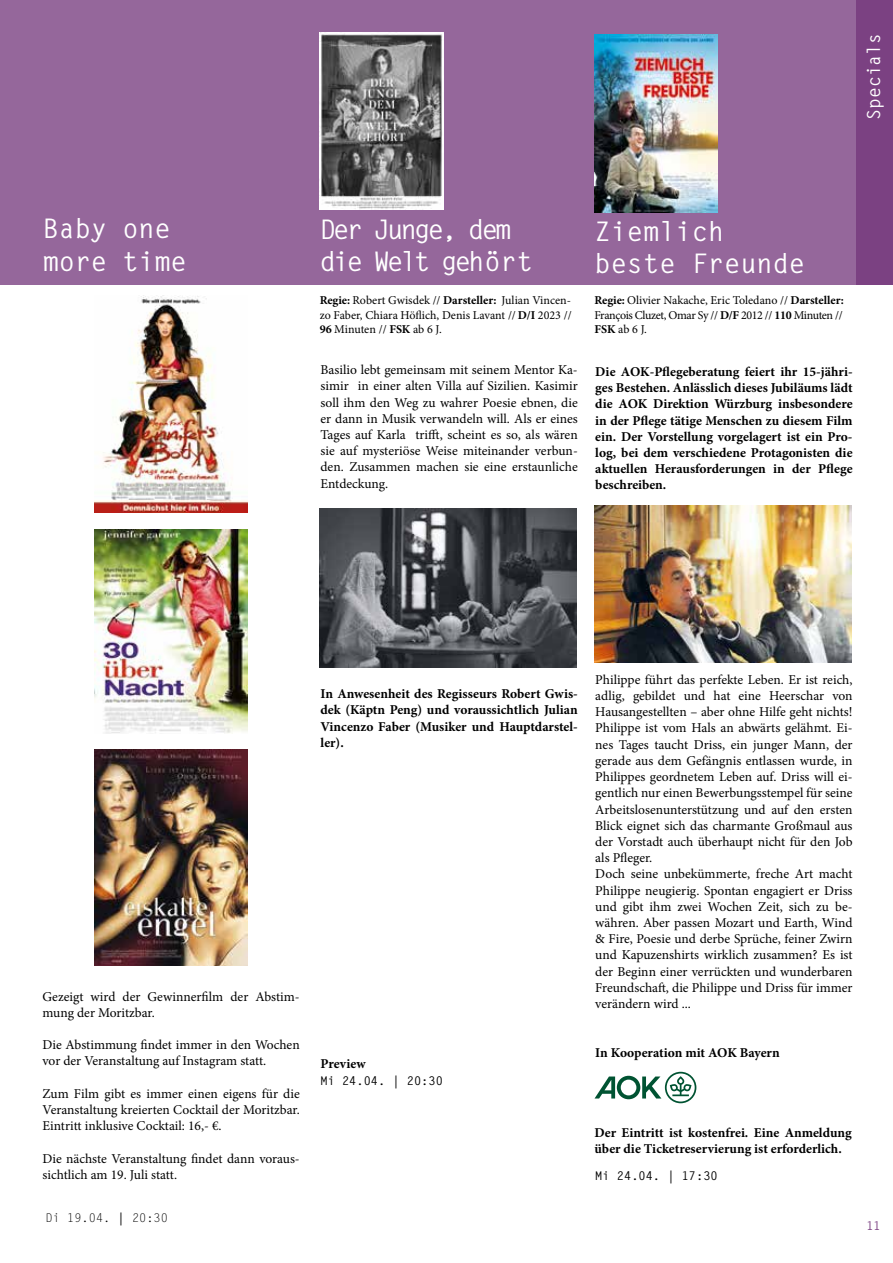
<style>
.page{position:relative;width:893px;height:1263px;background:#fff}
.page>*{position:absolute;margin:0;border:0;box-sizing:border-box;transform-origin:0 0}
.t1{font:700 27px/32.4px "Letter Gothic Std";letter-spacing:-.01em;color:#fff}
.t2{font:700 27px/32.4px "Letter Gothic Std";letter-spacing:-.1em;color:#fff}
.t3{font:700 18px "Letter Gothic Std";color:#fff}
.t4{font:13.5px/16.2px "Minion Pro";color:#000}
.t5{font:700 13.5px/16.2px "Minion Pro";color:#000;text-align:justify}
.t6{font:12px/14.4px "Minion Pro";letter-spacing:-.01em;color:#000;text-align:justify}
.t7{font:700 12px "Letter Gothic Std";color:#000}
.t8{font:12px "Letter Gothic Std";color:#000}
.t9{font:700 12px "Letter Gothic Std";color:#7b4182}
.s1{font-weight:700}
</style>
<div class="page">
<div style="left:0;top:0;width:857px;height:285px;background:#95679b"></div>
<div style="left:856px;top:0;width:37px;height:285px;background:#7b4182"></div>
<img style="left:320px;top:32px;width:123px;height:178px">
<img style="left:320px;top:508px;width:257px;height:160px">
<img style="left:594px;top:34px;width:124px;height:178px">
<img style="left:594px;top:506px;width:258px;height:157px">
<svg style="left:594px;top:1072px;width:102px;height:31px"></svg>
<img style="left:95px;top:296px;width:153px;height:216px">
<img style="left:95px;top:530px;width:153px;height:204px">
<img style="left:95px;top:749px;width:153px;height:217px">
<h1 class="t1" style="left:43px;top:213px;width:145px">Baby one more time</h1>
<h2 class="t3" style="left:863px;top:119px;width:88px;rotate:-90deg">Specials</h2>
<h1 class="t2" style="left:320px;top:213px;width:215px">Der Junge, dem die Welt gehört</h1>
<p class="t6" style="left:320px;top:293px;width:253px"><span class="s1">Regie:</span> Robert Gwisdek // <span class="s1">Darsteller:</span> Julian Vincen&shy;zo Faber, Chiara Höflich, Denis Lavant // <span class="s1">D/I</span> 2023 // <span class="s1">96</span> Minuten // <span class="s1">FSK</span> ab 6 J.</p>
<p class="t4" style="left:320px;top:362px;width:259px;text-align:justify">Basilio lebt gemeinsam mit seinem Mentor Ka&shy;simir in einer alten Villa auf Sizilien. Kasimir soll ihm den Weg zu wahrer Poesie ebnen, die er dann in Musik verwandeln will. Als er eines Tages auf Karla trifft, scheint es so, als wären sie auf mysteriöse Weise miteinander verbun&shy;den. Zusammen machen sie eine erstaunliche Entdeckung.</p>
<h1 class="t1" style="left:594px;top:215px;width:212px">Ziemlich beste Freunde</h1>
<p class="t6" style="left:594px;top:293px;width:251px"><span class="s1">Regie:</span> Olivier Nakache, Eric Toledano // <span class="s1">Darsteller:<br></span>François Cluzet, Omar Sy // <span class="s1">D/F</span> 2012 // <span class="s1">110</span> Minuten // <span class="s1">FSK</span> ab 6 J.</p>
<p class="t5" style="left:595px;top:363px;width:259px">Die AOK-Pflegeberatung feiert ihr 15-jähri&shy;ges Bestehen. Anlässlich dieses Jubiläums lädt die AOK Direktion Würzburg insbesondere in der Pflege tätige Menschen zu diesem Film ein. Der Vorstellung vorgelagert ist ein Pro&shy;log, bei dem verschiedene Protagonisten die aktuellen Herausforderungen in der Pflege beschreiben.</p>
<p class="t4" style="left:43px;top:988px;width:259px">Gezeigt wird der Gewinnerfilm der Abstim&shy;mung der Moritzbar.</p>
<p class="t4" style="left:43px;top:1037px;width:259px">Die Abstimmung findet immer in den Wochen vor der Veranstaltung auf Instagram statt.</p>
<p class="t4" style="left:43px;top:1085px;width:259px;text-align:justify">Zum Film gibt es immer einen eigens für die Veranstaltung kreierten Cocktail der Moritzbar.<br>Eintritt inklusive Cocktail: 16,- €.</p>
<p class="t4" style="left:43px;top:1150px;width:259px">Die nächste Veranstaltung findet dann voraus&shy;sichtlich am 19. Juli statt.</p>
<p class="t8" style="left:46px;top:1211px;width:124px">Di 19.04. │ 20:30</p>
<p class="t5" style="left:320px;top:686px;width:259px">In Anwesenheit des Regisseurs Robert Gwis&shy;dek (Käptn Peng) und voraussichtlich Julian Vincenzo Faber (Musiker und Hauptdarstel&shy;ler).</p>
<p class="t5" style="left:320px;top:1055px;width:47px">Preview</p>
<p class="t7" style="left:320px;top:1074px;width:124px">Mi 24.04. │ 20:30</p>
<p class="t4" style="left:595px;top:671px;width:259px">Philippe führt das perfekte Leben. Er ist reich, adlig, gebildet und hat eine Heerschar von Hausangestellten – aber ohne Hilfe geht nichts!<br>Philippe ist vom Hals an abwärts gelähmt. Ei&shy;nes Tages taucht Driss, ein junger Mann, der gerade aus dem Gefängnis entlassen wurde, in Philippes geordnetem Leben auf. Driss will ei&shy;gentlich nur einen Bewerbungsstempel für seine Arbeitslosenunterstützung und auf den ersten Blick eignet sich das charmante Großmaul aus der Vorstadt auch überhaupt nicht für den Job als Pfleger.<br>Doch seine unbekümmerte, freche Art macht Philippe neugierig. Spontan engagiert er Driss und gibt ihm zwei Wochen Zeit, sich zu be&shy;währen. Aber passen Mozart und Earth, Wind &amp; Fire, Poesie und derbe Sprüche, feiner Zwirn und Kapuzenshirts wirklich zusammen? Es ist der Beginn einer verrückten und wunderbaren Freundschaft, die Philippe und Driss für immer verändern wird ...</p>
<p class="t5" style="left:595px;top:1044px;width:186px">In Kooperation mit AOK Bayern</p>
<p class="t5" style="left:594px;top:1124px;width:259px">Der Eintritt ist kostenfrei. Eine Anmeldung über die Ticketreservierung ist erforderlich.</p>
<p class="t7" style="left:595px;top:1168px;width:124px">Mi 24.04. │ 17:30</p>
<p class="t9" style="left:866px;top:1218px;width:16px">11</p>
</div>
